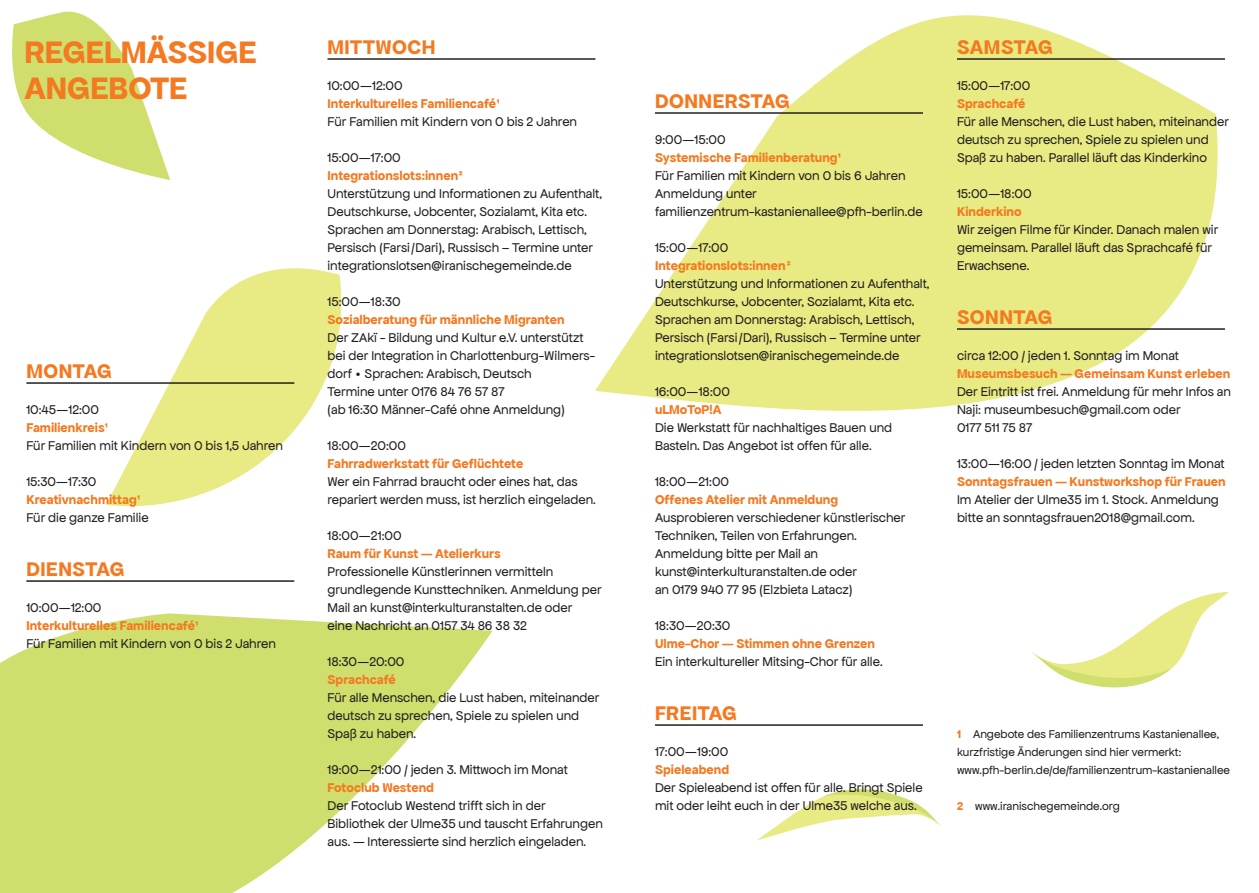
<style>
.page{position:relative;width:1259px;height:893px;background:#fff}
.page>*{position:absolute;margin:0;border:0;box-sizing:border-box;transform-origin:0 0}
.t1{font:700 33px/36px "Apfel Grotezk";color:#f47921}
.t2{font:700 21px "Apfel Grotezk";letter-spacing:.025em;color:#f47921}
.t3{font:13.5px/18px "Apfel Grotezk";color:#231f20}
.t4{font:700 13.5px "Apfel Grotezk";color:#f47921}
.t5{font:12px/18px "Apfel Grotezk";color:#231f20}
.s1{font-weight:700;color:#f47921}
</style>
<div class="page">
<svg style="left:1032px;top:592px;width:197px;height:96px"></svg>
<svg style="left:595px;top:15px;width:623px;height:396px;fill:#e8ea83"></svg>
<svg style="left:757px;top:789px;width:184px;height:52px"></svg>
<svg style="left:12px;top:11px;width:158px;height:169px"></svg>
<svg style="left:106px;top:268px;width:236px;height:239px;fill:#e8ea83"></svg>
<svg style="left:0;top:613px;width:492px;height:280px;fill:#cfde6c"></svg>
<hr style="left:957px;top:58px;width:268px;height:2px;background:#231f20">
<hr style="left:957px;top:328px;width:268px;height:2px;background:#231f20">
<hr style="left:26px;top:382px;width:268px;height:2px;background:#231f20">
<hr style="left:26px;top:580px;width:268px;height:2px;background:#231f20">
<hr style="left:327px;top:58px;width:268px;height:2px;background:#231f20">
<hr style="left:655px;top:112px;width:268px;height:2px;background:#231f20">
<hr style="left:655px;top:724px;width:268px;height:2px;background:#231f20">
<h1 class="t1" style="left:24px;top:34px;width:234px">REGELMÄSSIGE<br>ANGEBOTE</h1>
<h2 class="t2" style="left:26px;top:359px;width:87px">MONTAG</h2>
<p class="t3" style="left:26px;top:401px;width:74px">10:45—12:00</p>
<p class="t4" style="left:26px;top:420px;width:83px">Familienkreis1</p>
<p class="t3" style="left:26px;top:437px;width:258px">Für Familien mit Kindern von 0 bis 1,5 Jahren</p>
<p class="t3" style="left:26px;top:473px;width:72px">15:30—17:30</p>
<p class="t4" style="left:26px;top:492px;width:115px">Kreativnachmittag1</p>
<p class="t3" style="left:26px;top:509px;width:124px">Für die ganze Familie</p>
<h2 class="t2" style="left:26px;top:557px;width:100px">DIENSTAG</h2>
<p class="t3" style="left:26px;top:599px;width:77px">10:00—12:00</p>
<p class="t4" style="left:26px;top:618px;width:173px">Interkulturelles Familiencafé1</p>
<p class="t3" style="left:26px;top:635px;width:251px">Für Familien mit Kindern von 0 bis 2 Jahren</p>
<h2 class="t2" style="left:327px;top:35px;width:110px">MITTWOCH</h2>
<p class="t3" style="left:327px;top:77px;width:77px">10:00—12:00</p>
<p class="t4" style="left:327px;top:96px;width:173px">Interkulturelles Familiencafé1</p>
<p class="t3" style="left:327px;top:113px;width:251px">Für Familien mit Kindern von 0 bis 2 Jahren</p>
<p class="t3" style="left:327px;top:149px;width:75px">15:00—17:00</p>
<p class="t4" style="left:327px;top:168px;width:136px">Integrationslots:innen2</p>
<p class="t3" style="left:327px;top:185px;width:276px">Unterstützung und Informationen zu Aufenthalt, Deutschkurse, Jobcenter, Sozialamt, Kita etc.<br>Sprachen am Donnerstag: Arabisch, Lettisch, Persisch (Farsi /Dari), Russisch – Termine unter integrationslotsen@iranischegemeinde.de</p>
<p class="t3" style="left:327px;top:293px;width:75px">15:00—18:30</p>
<p class="t4" style="left:327px;top:312px;width:238px">Sozialberatung für männliche Migranten</p>
<p class="t3" style="left:327px;top:329px;width:269px">Der ZAkï - Bildung und Kultur e.V. unterstützt bei der Integration in Charlottenburg-Wilmers&shy;dorf • Sprachen: Arabisch, Deutsch<br>Termine unter 0176 84 76 57 87<br>(ab 16:30 Männer-Café ohne Anmeldung)</p>
<p class="t3" style="left:327px;top:437px;width:80px">18:00—20:00</p>
<p class="t4" style="left:327px;top:456px;width:197px">Fahrradwerkstatt für Geflüchtete</p>
<p class="t3" style="left:327px;top:473px;width:270px">Wer ein Fahrrad braucht oder eines hat, das repariert werden muss, ist herzlich eingeladen.</p>
<p class="t3" style="left:327px;top:527px;width:76px">18:00—21:00</p>
<p class="t4" style="left:327px;top:546px;width:175px">Raum für Kunst — Atelierkurs</p>
<p class="t3" style="left:327px;top:563px;width:275px">Professionelle Künstlerinnen vermitteln grundlegende Kunsttechniken. Anmeldung per Mail an kunst@interkulturanstalten.de oder<br>eine Nachricht an 0157 34 86 38 32</p>
<p class="t3" style="left:327px;top:653px;width:78px">18:30—20:00</p>
<p class="t4" style="left:327px;top:672px;width:70px">Sprachcafé</p>
<p class="t3" style="left:327px;top:689px;width:273px">Für alle Menschen, die Lust haben, miteinander deutsch zu sprechen, Spiele zu spielen und<br>Spaß zu haben.</p>
<p class="t3" style="left:327px;top:761px;width:242px">19:00—21:00 / jeden 3. Mittwoch im Monat</p>
<p class="t4" style="left:327px;top:780px;width:108px">Fotoclub Westend</p>
<p class="t3" style="left:327px;top:797px;width:277px">Der Fotoclub Westend trifft sich in der<br>Bibliothek der Ulme35 und tauscht Erfahrungen aus. — Interessierte sind herzlich eingeladen.</p>
<h2 class="t2" style="left:655px;top:89px;width:136px">DONNERSTAG</h2>
<p class="t3" style="left:655px;top:131px;width:72px">9:00—15:00</p>
<p class="t4" style="left:655px;top:150px;width:187px">Systemische Familienberatung1</p>
<p class="t3" style="left:655px;top:167px;width:269px">Für Familien mit Kindern von 0 bis 6 Jahren<br>Anmeldung unter familienzentrum-kastanienallee@pfh-berlin.de</p>
<p class="t3" style="left:655px;top:239px;width:75px">15:00—17:00</p>
<p class="t4" style="left:655px;top:258px;width:137px">Integrationslots:innen 2</p>
<p class="t3" style="left:655px;top:275px;width:276px">Unterstützung und Informationen zu Aufenthalt, Deutschkurse, Jobcenter, Sozialamt, Kita etc.<br>Sprachen am Donnerstag: Arabisch, Lettisch, Persisch (Farsi /Dari), Russisch – Termine unter integrationslotsen@iranischegemeinde.de</p>
<p class="t3" style="left:655px;top:383px;width:76px">16:00—18:00</p>
<p class="t4" style="left:655px;top:402px;width:68px">uLMoToP!A</p>
<p class="t3" style="left:655px;top:419px;width:239px">Die Werkstatt für nachhaltiges Bauen und<br>Basteln. Das Angebot ist offen für alle.</p>
<p class="t3" style="left:655px;top:473px;width:76px">18:00—21:00</p>
<p class="t4" style="left:655px;top:492px;width:185px">Offenes Atelier mit Anmeldung</p>
<p class="t3" style="left:655px;top:509px;width:252px">Ausprobieren verschiedener künstlerischer Techniken, Teilen von Erfahrungen.<br>Anmeldung bitte per Mail an kunst@interkulturanstalten.de oder<br>an 0179 940 77 95 (Elzbieta Latacz)</p>
<p class="t3" style="left:655px;top:617px;width:77px">18:30—20:30</p>
<p class="t4" style="left:655px;top:636px;width:222px">Ulme-Chor — Stimmen ohne Grenzen</p>
<p class="t3" style="left:655px;top:653px;width:229px">Ein interkultureller Mitsing-Chor für alle.</p>
<h2 class="t2" style="left:655px;top:701px;width:83px">FREITAG</h2>
<p class="t3" style="left:655px;top:743px;width:75px">17:00—19:00</p>
<p class="t4" style="left:655px;top:762px;width:76px">Spieleabend</p>
<p class="t3" style="left:655px;top:779px;width:269px">Der Spieleabend ist offen für alle. Bringt Spiele mit oder leiht euch in der Ulme35 welche aus.</p>
<h2 class="t2" style="left:957px;top:35px;width:97px">SAMSTAG</h2>
<p class="t3" style="left:957px;top:77px;width:75px">15:00—17:00</p>
<p class="t4" style="left:957px;top:96px;width:70px">Sprachcafé</p>
<p class="t3" style="left:957px;top:113px;width:273px">Für alle Menschen, die Lust haben, miteinander deutsch zu sprechen, Spiele zu spielen und<br>Spaß zu haben. Parallel läuft das Kinderkino</p>
<p class="t3" style="left:957px;top:185px;width:76px">15:00—18:00</p>
<p class="t4" style="left:957px;top:204px;width:66px">Kinderkino</p>
<p class="t3" style="left:957px;top:221px;width:263px">Wir zeigen Filme für Kinder. Danach malen wir gemeinsam. Parallel läuft das Sprachcafé für<br>Erwachsene.</p>
<h2 class="t2" style="left:957px;top:305px;width:97px">SONNTAG</h2>
<p class="t3" style="left:957px;top:347px;width:223px">circa 12:00 / jeden 1. Sonntag im Monat</p>
<p class="t4" style="left:957px;top:366px;width:275px">Museumsbesuch — Gemeinsam Kunst erleben</p>
<p class="t3" style="left:957px;top:383px;width:275px">Der Eintritt ist frei. Anmeldung für mehr Infos an<br>Naji: museumbesuch@gmail.com oder<br>0177 511 75 87</p>
<p class="t3" style="left:957px;top:455px;width:269px">13:00—16:00 / jeden letzten Sonntag im Monat</p>
<p class="t4" style="left:957px;top:474px;width:270px">Sonntagsfrauen — Kunstworkshop für Frauen</p>
<p class="t3" style="left:957px;top:491px;width:263px">Im Atelier der Ulme35 im 1. Stock. Anmeldung bitte an sonntagsfrauen2018@gmail.com.</p>
<p class="t5" style="left:957px;top:725px;width:274px"><span class="s1">1</span> Angebote des Familienzentrums Kastanienallee, kurzfristige Änderungen sind hier vermerkt: www.pfh-berlin.de/de/familienzentrum-kastanienallee</p>
<p class="t5" style="left:957px;top:797px;width:164px"><span class="s1">2</span> www.iranischegemeinde.org</p>
</div>
